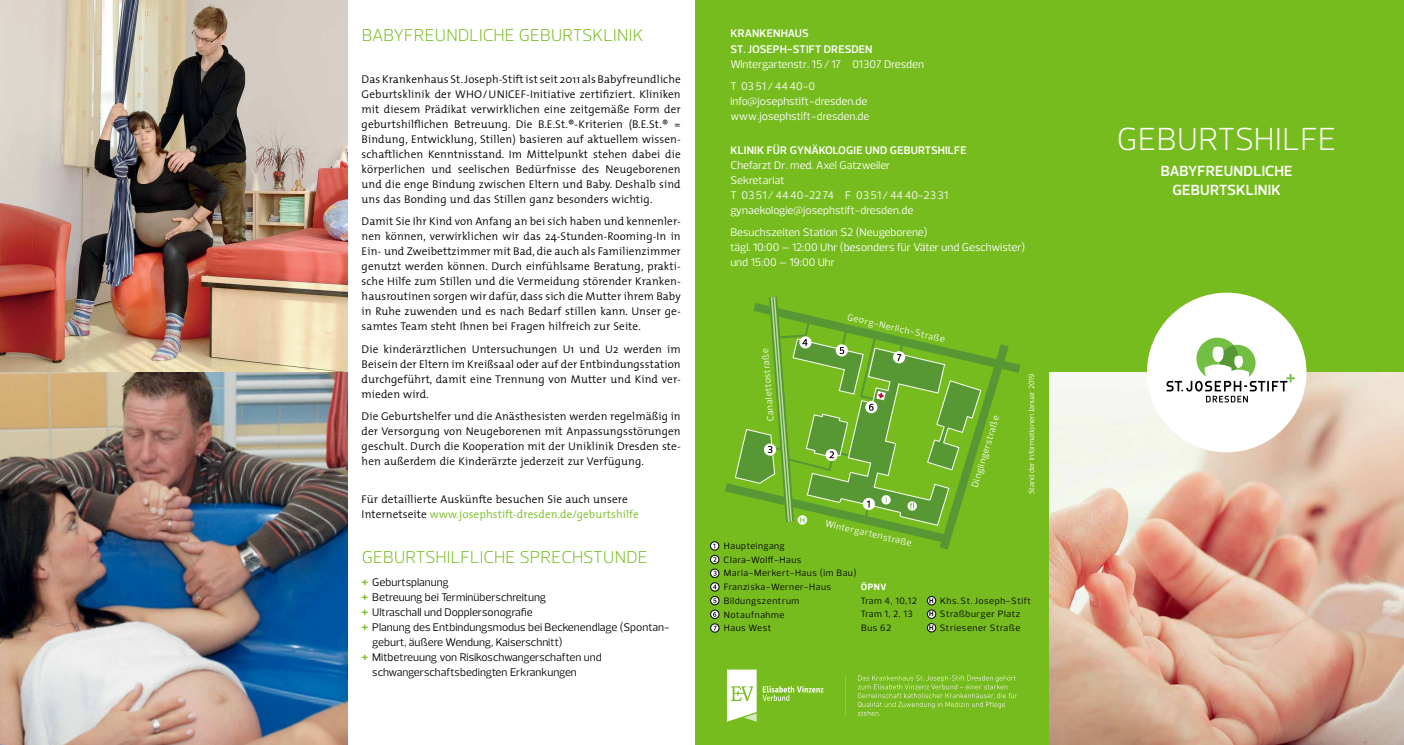
<style>
.page{position:relative;width:1404px;height:745px;background:#fff}
.page>*{position:absolute;margin:0;border:0;box-sizing:border-box;transform-origin:0 0}
.t1{font:300 32.5px "Prelo";letter-spacing:.015em;color:#fff}
.t2{font:300 17.5px "Prelo";letter-spacing:.015em;color:#77bc1f}
.t3{font:600 15px/18.8px "Prelo";letter-spacing:.015em;color:#fff;text-align:center}
.t4{font:300 11.25px/15px "The Mix";letter-spacing:.01em;color:#000;text-align:justify}
.t5{font:11.25px/15px "Prelo";color:#fff}
.t6{font:11.25px "Prelo";color:#000}
.t7{font:600 11.25px/15px "Prelo";letter-spacing:.015em;color:#fff}
.t8{font:9.38px/13.6px "Prelo";letter-spacing:.06em;color:#000}
.t9{font:9.38px "Prelo";color:#fff}
.t10{font:700 9.38px "Prelo";color:#fff}
.t11{font:7.62px "Prelo";letter-spacing:.005em;color:#fff}
.t12{font:700 6.88px/13.5px "Prelo";color:#000;text-align:justify}
.s1{color:#77bc1f}
.s2{font-weight:600;font-size:13.75px;color:#77bc1f}
</style>
<div class="page">
<div style="left:694px;top:0;width:360px;height:744px;background:#77bc1f"></div>
<div style="left:1049px;top:0;width:354px;height:372px;background:#77bc1f"></div>
<svg style="left:857px;top:675px;width:160px;height:40px"></svg>
<svg style="left:845px;top:675px;width:1px;height:40px"></svg>
<svg style="left:727px;top:669px;width:29px;height:52px;background:#ebf5df"></svg>
<svg style="left:762px;top:686px;width:61px;height:14px"></svg>
<svg style="left:725px;top:344px;width:295px;height:205px"></svg>
<svg style="left:734px;top:296px;width:247px;height:230px"></svg>
<svg style="left:710px;top:582px;width:9px;height:9px"></svg>
<svg style="left:713px;top:584px;width:3px;height:5px"></svg>
<svg style="left:710px;top:595px;width:9px;height:9px"></svg>
<svg style="left:713px;top:598px;width:3px;height:4px"></svg>
<svg style="left:710px;top:554px;width:9px;height:9px"></svg>
<svg style="left:713px;top:556px;width:3px;height:5px"></svg>
<svg style="left:710px;top:568px;width:9px;height:9px"></svg>
<svg style="left:713px;top:570px;width:3px;height:5px"></svg>
<svg style="left:710px;top:541px;width:9px;height:9px"></svg>
<svg style="left:710px;top:609px;width:9px;height:9px"></svg>
<svg style="left:713px;top:611px;width:3px;height:5px"></svg>
<svg style="left:710px;top:623px;width:9px;height:9px"></svg>
<svg style="left:713px;top:625px;width:3px;height:5px"></svg>
<div style="left:927px;top:596px;width:8px;height:8px;background:#fff;border:1px solid #000;border-radius:50%"></div>
<div style="left:927px;top:609px;width:8px;height:9px;background:#fff;border:1px solid #000;border-radius:50%"></div>
<div style="left:927px;top:623px;width:8px;height:8px;background:#fff;border:1px solid #000;border-radius:50%"></div>
<img style="left:0;top:0;width:347px;height:744px">
<img style="left:1049px;top:372px;width:354px;height:372px">
<div style="left:1146px;top:292px;width:160px;height:160px;background:#fff;border-radius:50%"></div>
<svg style="left:1166px;top:337px;width:128px;height:65px"></svg>
<h2 class="t2" style="left:362px;top:25px;width:283px">BABYFREUNDLICHE GEBURTSKLINIK</h2>
<p class="t4" style="left:361px;top:71px;width:320px">Das Krankenhaus St. Joseph-Stift ist seit 2011 als Babyfreundliche Geburtsklinik der WHO/UNICEF-Initiative zertifiziert. Kliniken mit diesem Prädikat verwirklichen eine zeitgemäße Form der geburtshilflichen Betreuung. Die B.E.St.®-Kriterien (B.E.St.® = Bindung, Entwicklung, Stillen) basieren auf aktuellem wissen&shy;schaftlichen Kenntnisstand. Im Mittelpunkt stehen dabei die körperlichen und seelischen Bedürfnisse des Neugeborenen und die enge Bindung zwischen Eltern und Baby. Deshalb sind uns das Bonding und das Stillen ganz besonders wichtig.</p>
<p class="t4" style="left:361px;top:213px;width:320px">Damit Sie Ihr Kind von Anfang an bei sich haben und kennenler&shy;nen können, verwirklichen wir das 24-Stunden-Rooming-In in Ein- und Zweibettzimmer mit Bad, die auch als Familienzimmer genutzt werden können. Durch einfühlsame Beratung, prakti&shy;sche Hilfe zum Stillen und die Vermeidung störender Kranken&shy;hausroutinen sorgen wir dafür, dass sich die Mutter ihrem Baby in Ruhe zuwenden und es nach Bedarf stillen kann. Unser ge&shy;samtes Team steht Ihnen bei Fragen hilfreich zur Seite.</p>
<p class="t4" style="left:361px;top:341px;width:320px">Die kinderärztlichen Untersuchungen U1 und U2 werden im Beisein der Eltern im Kreißsaal oder auf der Entbindungsstation durchgeführt, damit eine Trennung von Mutter und Kind ver&shy;mieden wird.</p>
<p class="t4" style="left:361px;top:408px;width:320px">Die Geburtshelfer und die Anästhesisten werden regelmäßig in der Versorgung von Neugeborenen mit Anpassungsstörungen geschult. Durch die Kooperation mit der Uniklinik Dresden ste&shy;hen außerdem die Kinderärzte jederzeit zur Verfügung.</p>
<p class="t4" style="left:361px;top:491px;width:279px">Für detaillierte Auskünfte besuchen Sie auch unsere<br>Internetseite <span class="s1">www.josephstift-dresden.de/geburtshilfe</span></p>
<h2 class="t2" style="left:362px;top:546px;width:287px">GEBURTSHILFLICHE SPRECHSTUNDE</h2>
<p class="t6" style="left:361px;top:574px;width:89px"><span class="s2">+</span> Geburtsplanung</p>
<p class="t6" style="left:361px;top:589px;width:186px"><span class="s2">+</span> Betreuung bei Terminüberschreitung</p>
<p class="t6" style="left:361px;top:604px;width:172px"><span class="s2">+</span> Ultraschall und Dopplersonografie</p>
<p class="t6" style="left:361px;top:619px;width:310px"><span class="s2">+</span> Planung des Entbindungsmodus bei Beckenendlage (Spontan-</p>
<p class="t6" style="left:372px;top:634px;width:192px">geburt, äußere Wendung, Kaiserschnitt)</p>
<p class="t6" style="left:361px;top:649px;width:241px"><span class="s2">+</span> Mitbetreuung von Risikoschwangerschaften und</p>
<p class="t6" style="left:372px;top:664px;width:206px">schwangerschaftsbedingten Erkrankungen</p>
<p class="t7" style="left:730px;top:26px;width:144px">KRANKENHAUS<br>ST. JOSEPH-STIFT DRESDEN</p>
<p class="t5" style="left:730px;top:52px;width:195px;line-height:22.5px">Wintergartenstr. 15/17 01307 Dresden<br>T 0351/4440-0</p>
<p class="t5" style="left:730px;top:94px;width:141px">info@josephstift-dresden.de www.josephstift-dresden.de</p>
<p class="t7" style="left:730px;top:142px;width:238px">KLINIK FÜR GYNÄKOLOGIE UND GEBURTSHILFE</p>
<p class="t5" style="left:730px;top:157px;width:219px">Chefarzt Dr. med. Axel Gatzweiler<br>Sekretariat<br>T 0351/4440-2274 F 0351/4440-2331 gynaekologie@josephstift-dresden.de</p>
<p class="t5" style="left:730px;top:225px;width:296px">Besuchszeiten Station S2 (Neugeborene)<br>tägl. 10:00 – 12:00 Uhr (besonders für Väter und Geschwister) und 15:00 – 19:00 Uhr</p>
<p class="t9" style="left:764px;top:421px;width:74px;rotate:-94deg">Canalettostraße</p>
<p class="t9" style="left:848px;top:311px;width:102px;rotate:13deg">Georg-Nerlich-Straße</p>
<p class="t9" style="left:968px;top:485px;width:76px;rotate:-73deg">Dinglingerstraße</p>
<p class="t11" style="left:1026px;top:494px;width:122px;rotate:-90deg">Stand der Informationen Januar 2019</p>
<p class="t9" style="left:826px;top:517px;width:90px;rotate:13deg">Wintergartenstraße</p>
<p class="t8" style="left:723px;top:539px;width:79px">Haupteingang<br>Clara-Wolff-Haus</p>
<p class="t8" style="left:723px;top:580px;width:109px">Franziska-Werner-Haus</p>
<p class="t8" style="left:723px;top:566px;width:134px">Maria-Merkert-Haus (im Bau)</p>
<p class="t8" style="left:723px;top:607px;width:62px">Notaufnahme</p>
<p class="t10" style="left:860px;top:581px;width:27px">ÖPNV</p>
<p class="t8" style="left:723px;top:593px;width:77px">Bildungszentrum</p>
<p class="t8" style="left:723px;top:621px;width:49px">Haus West</p>
<p class="t8" style="left:860px;top:593px;width:58px">Tram 4, 10,12</p>
<p class="t8" style="left:940px;top:593px;width:92px">Khs.St. Joseph-Stift</p>
<p class="t12" style="left:929px;top:593px;width:6px">H H H</p>
<p class="t8" style="left:860px;top:607px;width:54px">Tram 1, 2, 13</p>
<p class="t8" style="left:939px;top:607px;width:82px">Straßburger Platz</p>
<p class="t8" style="left:861px;top:620px;width:32px">Bus 62</p>
<p class="t8" style="left:939px;top:620px;width:82px">Striesener Straße</p>
<h1 class="t1" style="left:1116px;top:119px;width:221px">GEBURTSHILFE</h1>
<h3 class="t3" style="left:1160px;top:162px;width:133px">BABYFREUNDLICHE<br>GEBURTSKLINIK</h3>
</div>
